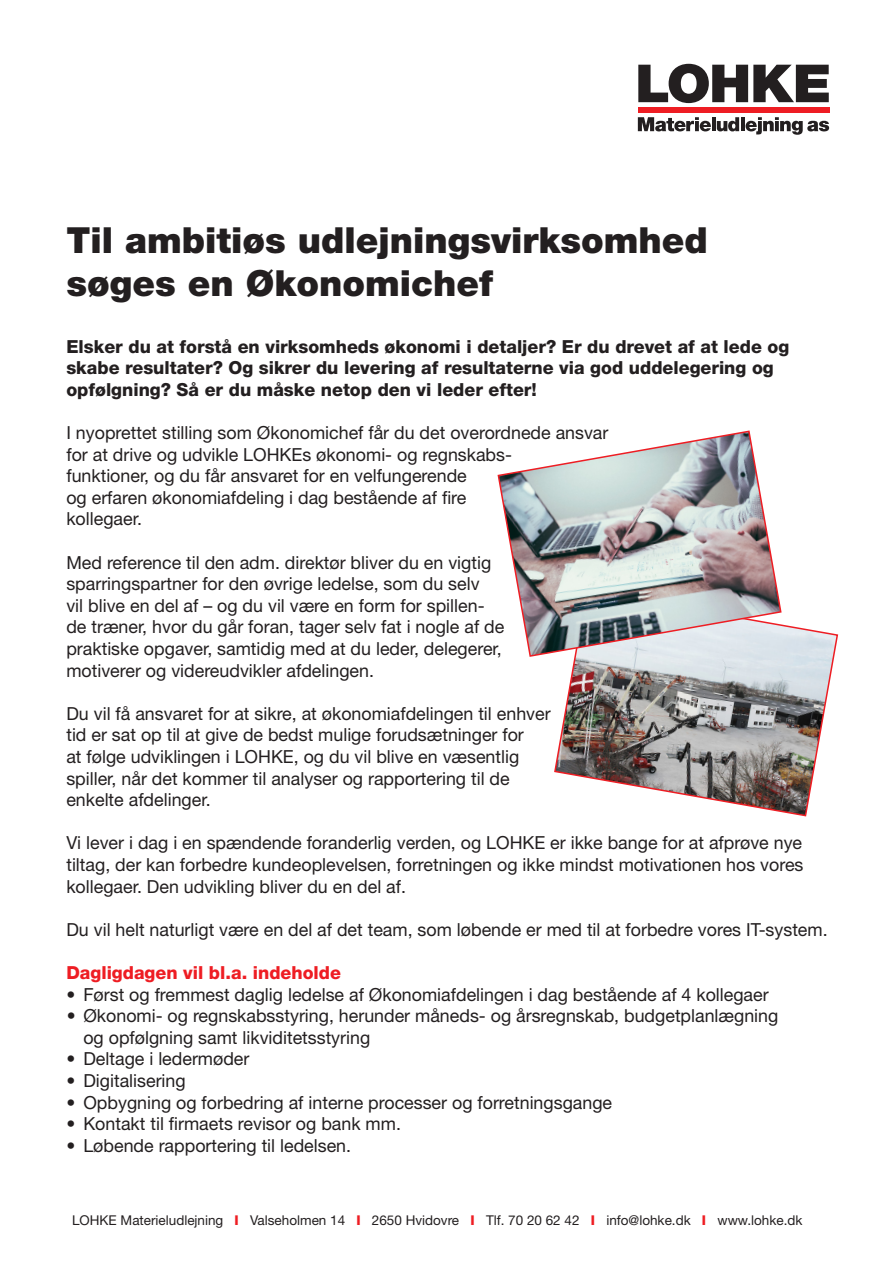
<style>
.page{position:relative;width:893px;height:1263px;background:#fff}
.page>*{position:absolute;margin:0;border:0;box-sizing:border-box;transform-origin:0 0}
.t1{font:900 36px "Helvetica Neue LT Std";color:#231f20}
.t2{font:18px/21.6px "Helvetica Neue LT Std";color:#231f20}
.t3{font:800 18px/21.6px "Helvetica Neue LT Std";color:#231f20}
.t4{font:800 18px "Helvetica Neue LT Std";color:#ee1d23}
.t5{font:13.5px "Helvetica Neue LT Std";color:#231f20}
.s1{font-weight:800;color:#ee1d23}
</style>
<div class="page">
<div style="left:638px;top:107px;width:191px;height:6px;background:#ee1d23"></div>
<svg style="left:638px;top:117px;width:73px;height:14px"></svg>
<hr style="left:712px;top:117px;width:3px;height:14px;background:#231f20">
<svg style="left:717px;top:117px;width:22px;height:14px"></svg>
<hr style="left:741px;top:117px;width:4px;height:14px;background:#231f20">
<svg style="left:746px;top:117px;width:83px;height:18px"></svg>
<svg style="left:638px;top:64px;width:191px;height:39px"></svg>
<img style="left:554px;top:624px;width:285px;height:193px">
<img style="left:497px;top:430px;width:285px;height:228px">
<p class="t1" style="left:66px;top:219px;width:643px">Til ambitiøs udlejningsvirksomhed</p>
<p class="t1" style="left:66px;top:262px;width:428px">søges en Økonomichef</p>
<p class="t3" style="left:66px;top:335px;width:724px">Elsker du at forstå en virksomheds økonomi i detaljer? Er du drevet af at lede og skabe resultater? Og sikrer du levering af resultaterne via god uddelegering og opfølgning? Så er du måske netop den vi leder efter!</p>
<p class="t2" style="left:66px;top:421px;width:544px">I nyoprettet stilling som Økonomichef får du det overordnede ansvar for at drive og udvikle LOHKEs økonomi- og regnskabs-<br>funktioner, og du får ansvaret for en velfungerende<br>og erfaren økonomiafdeling i dag bestående af fire<br>kollegaer.</p>
<p class="t2" style="left:66px;top:551px;width:439px">Med reference til den adm. direktør bliver du en vigtig sparringspartner for den øvrige ledelse, som du selv<br>vil blive en del af – og du vil være en form for spillen&shy;de træner, hvor du går foran, tager selv fat i nogle af de praktiske opgaver, samtidig med at du leder, delegerer, motiverer og videreudvikler afdelingen.</p>
<p class="t2" style="left:66px;top:702px;width:486px">Du vil få ansvaret for at sikre, at økonomiafdelingen til enhver tid er sat op til at give de bedst mulige forudsætninger for<br>at følge udviklingen i LOHKE, og du vil blive en væsentlig spiller, når det kommer til analyser og rapportering til de enkelte afdelinger.</p>
<p class="t2" style="left:66px;top:832px;width:739px;text-align:justify">Vi lever i dag i en spændende foranderlig verden, og LOHKE er ikke bange for at afprøve nye tiltag, der kan forbedre kundeoplevelsen, forretningen og ikke mindst motivationen hos vores kollegaer. Den udvikling bliver du en del af.</p>
<p class="t2" style="left:66px;top:918px;width:763px">Du vil helt naturligt være en del af det team, som løbende er med til at forbedre vores IT-system.</p>
<p class="t4" style="left:66px;top:962px;width:276px">Dagligdagen vil bl.a. indeholde</p>
<p class="t2" style="left:66px;top:983px;width:704px">• Først og fremmest daglig ledelse af Økonomiafdelingen i dag bestående af 4 kollegaer</p>
<p class="t2" style="left:83px;top:1005px;width:696px;text-indent:-16px">• Økonomi- og regnskabsstyring, herunder måneds- og årsregnskab, budgetplanlægning og opfølgning samt likviditetsstyring</p>
<p class="t2" style="left:66px;top:1048px;width:185px">• Deltage i ledermøder</p>
<p class="t2" style="left:66px;top:1069px;width:121px">• Digitalisering</p>
<p class="t2" style="left:66px;top:1091px;width:547px">• Opbygning og forbedring af interne processer og forretningsgange</p>
<p class="t2" style="left:66px;top:1113px;width:336px">• Kontakt til firmaets revisor og bank mm.</p>
<p class="t2" style="left:66px;top:1134px;width:286px">• Løbende rapportering til ledelsen.</p>
<p class="t5" style="left:72px;top:1212px;width:732px">LOHKE Materieludlejning <span class="s1">I</span> Valseholmen 14 <span class="s1">I</span> 2650 Hvidovre <span class="s1">I</span> Tlf. 70 20 62 42 <span class="s1">I</span> info@lohke.dk <span class="s1">I</span> www.lohke.dk</p>
</div>
